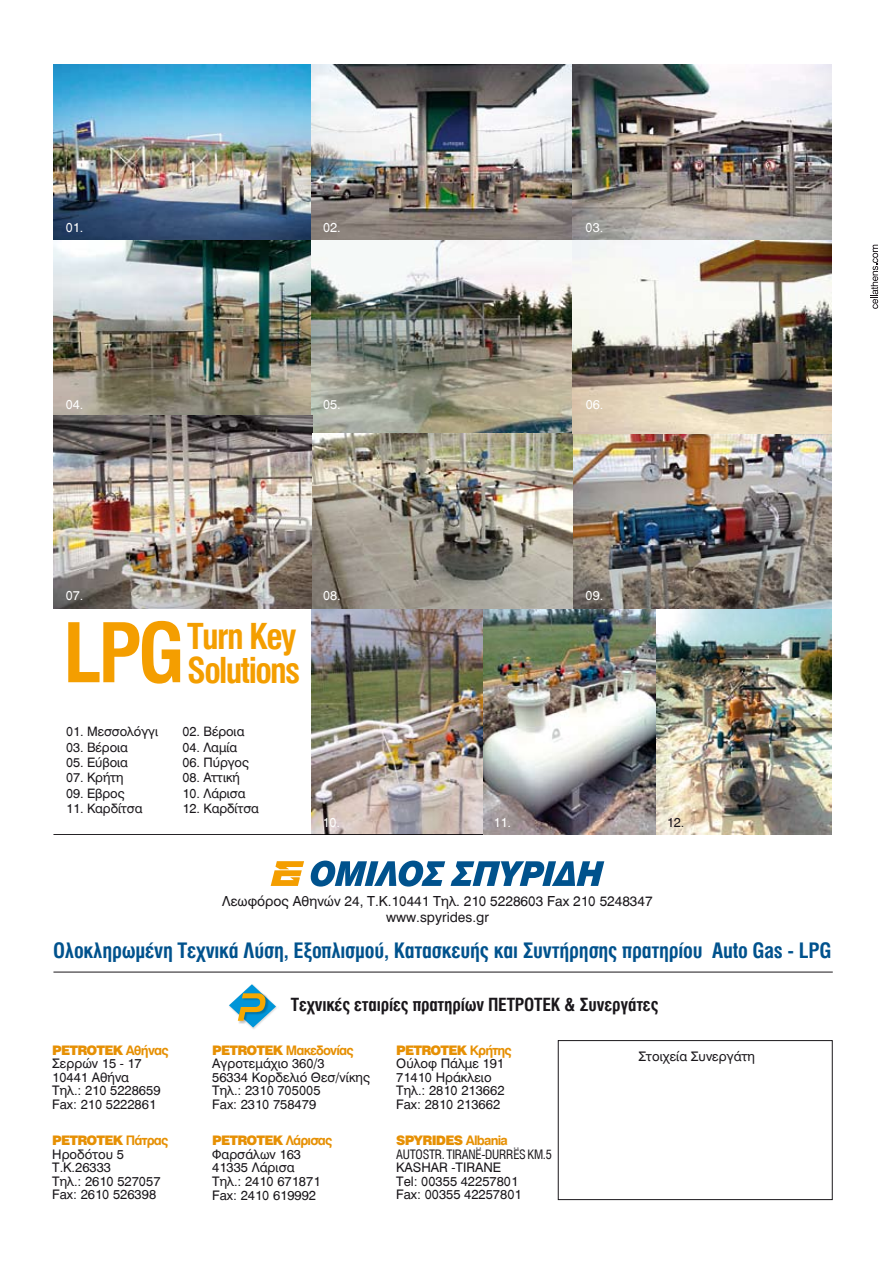
<style>
.page{position:relative;width:893px;height:1263px;background:#fff}
.page>*{position:absolute;margin:0;border:0;box-sizing:border-box;transform-origin:0 0}
.t1{font:82.35px "UB Helvetica Cond Bold";color:#f49e00}
.t2{font:35.55px/33.8px "UB Helvetica Cond Bold";letter-spacing:-.045em;color:#f49e00}
.t3{font:21.15px "UB Helvetica Cond Bold";letter-spacing:-.01em;color:#00528d}
.t4{font:18px "UB Helvetica Cond Bold";letter-spacing:-.01em;color:#1a171b}
.t5{font:13.65px/16.4px "UB Helvetica";color:#1a171b;text-align:center}
.t6{font:12.9px/13.5px "UB Helvetica";color:#1a171b}
.t7{font:12.75px "UB Helvetica";letter-spacing:-.005em;color:#1a171b}
.t8{font:12.75px "UB Helvetica";letter-spacing:-.005em;color:#fff}
.t9{font:8.4px "UB Helvetica Cond Bold";color:#1a171b}
.s1{font-weight:900;color:#e69004}
.s2{font-family:"UB Helvetica Bold";color:#e69004}
.s3{font-family:"UB Helvetica Cond"}
</style>
<div class="page">
<img style="left:312px;top:608px;width:519px;height:226px">
<div style="left:558px;top:1040px;width:275px;height:160px;background:#fff;border:1px solid #1a171b"></div>
<svg style="left:229px;top:984px;width:47px;height:43px"></svg>
<svg style="left:271px;top:861px;width:33px;height:25px"></svg>
<svg style="left:310px;top:860px;width:135px;height:26px"></svg>
<svg style="left:451px;top:861px;width:153px;height:25px"></svg>
<hr style="left:53px;top:972px;width:780px;height:1px;background:#1a171b">
<hr style="left:53px;top:834px;width:779px;height:1px;background:#1a171b">
<img style="left:53px;top:64px;width:259px;height:176px">
<img style="left:312px;top:64px;width:260px;height:176px">
<img style="left:572px;top:64px;width:259px;height:176px">
<img style="left:53px;top:240px;width:778px;height:193px">
<img style="left:53px;top:416px;width:259px;height:192px">
<img style="left:572px;top:416px;width:259px;height:192px">
<svg style="left:871px;top:245px;width:7px;height:64px"></svg>
<img style="left:312px;top:433px;width:260px;height:175px">
<p class="t8" style="left:66px;top:220px;width:19px">01.</p>
<p class="t8" style="left:323px;top:220px;width:19px">02.</p>
<p class="t8" style="left:586px;top:220px;width:19px">03.</p>
<p class="t8" style="left:66px;top:396px;width:19px">04.</p>
<p class="t8" style="left:323px;top:396px;width:19px">05.</p>
<p class="t8" style="left:586px;top:396px;width:19px">06.</p>
<p class="t8" style="left:323px;top:588px;width:19px">08.</p>
<p class="t8" style="left:66px;top:588px;width:19px">07.</p>
<p class="t8" style="left:586px;top:588px;width:19px">09.</p>
<p class="t1" style="left:63px;top:606px;width:123px">LPG</p>
<p class="t2" style="left:187px;top:620px;width:115px">Turn Key<br>Solutions</p>
<p class="t7" style="left:66px;top:724px;width:94px">01. Μεσσολόγγι</p>
<p class="t7" style="left:183px;top:724px;width:63px">02. Βέροια</p>
<p class="t7" style="left:66px;top:739px;width:63px">03. Βέροια</p>
<p class="t7" style="left:182px;top:739px;width:56px">04. Λαµία</p>
<p class="t7" style="left:66px;top:755px;width:63px">05. Εύβοια</p>
<p class="t7" style="left:182px;top:755px;width:68px">06. Πύργος</p>
<p class="t7" style="left:66px;top:770px;width:59px">07. Κρήτη</p>
<p class="t7" style="left:182px;top:770px;width:59px">08. Aττική</p>
<p class="t7" style="left:66px;top:785px;width:60px">09. Εβρος</p>
<p class="t7" style="left:183px;top:785px;width:64px">10. Λάρισα</p>
<p class="t7" style="left:66px;top:800px;width:78px">11. Καρδίτσα</p>
<p class="t7" style="left:183px;top:800px;width:78px">12. Καρδίτσα</p>
<p class="t8" style="left:322px;top:814px;width:19px">10.</p>
<p class="t8" style="left:493px;top:814px;width:19px">11.</p>
<p class="t7" style="left:667px;top:814px;width:19px">12.</p>
<p class="t5" style="left:222px;top:892px;width:432px">Λεωφόρος Αθηνών 24, Τ.Κ.10441 Τηλ. 210 5228603 Fax 210 5248347 www.spyrides.gr</p>
<p class="t3" style="left:53px;top:938px;width:780px">Ολοκληρωµένη Τεχνικά Λύση, Εξοπλισµού, Κατασκευής και Συντήρησης πρατηρίου Auto Gas - LPG</p>
<p class="t4" style="left:291px;top:994px;width:369px">Τεχνικές εταιρίες πρατηρίων ΠΕΤΡΟΤΕΚ &amp; Συνεργάτες</p>
<p class="t6" style="left:638px;top:1050px;width:118px">Στοιχεία Συνεργάτη</p>
<p class="t6" style="left:212px;top:1043px;width:159px"><span class="s1">PETROTEK</span> <span class="s2">Μακεδονίας<br></span>Αγροτεµάχιο 360/3<br>56334 Κορδελιό Θεσ/νίκης<br>Τηλ.: 2310 705005<br>Fax: 2310 758479</p>
<p class="t6" style="left:396px;top:1043px;width:117px"><span class="s1">PETROTEK</span> <span class="s2">Κρήτης<br></span>Ούλοφ Πάλµε 191<br>71410 Ηράκλειο<br>Τηλ.: 2810 213662<br>Fax: 2810 213662</p>
<p class="t6" style="left:52px;top:1043px;width:118px"><span class="s1">PETROTEK</span> <span class="s2">Αθήνας<br></span>Σερρών 15 - 17<br>10441 Αθήνα<br>Τηλ.: 210 5228659<br>Fax: 210 5222861</p>
<p class="t6" style="left:52px;top:1134px;width:118px"><span class="s1">PETROTEK</span> <span class="s2">Πάτρας<br></span>Ηροδότου 5<br>Τ.Κ.26333<br>Τηλ.: 2610 527057<br>Fax: 2610 526398</p>
<p class="t6" style="left:212px;top:1134px;width:122px"><span class="s1">PETROTEK</span> <span class="s2">Λάρισας<br></span>Φαρσάλων 163<br>41335 Λάρισα<br>Τηλ.: 2410 671871<br>Fax: 2410 619992</p>
<p class="t6" style="left:396px;top:1134px;width:157px"><span class="s1">SPYRIDES</span> <span class="s2">Albania<br></span><span class="s3">AUTOSTR. TIRANE-DURRESKM.5<br></span>KASHAR -TIRANE<br>Tel: 00355 42257801<br>Fax: 00355 42257801</p>
<p class="t9" style="left:484px;top:1147px;width:4px;rotate:90deg">:</p>
<p class="t9" style="left:522px;top:1147px;width:4px;rotate:90deg">:</p>
</div>
